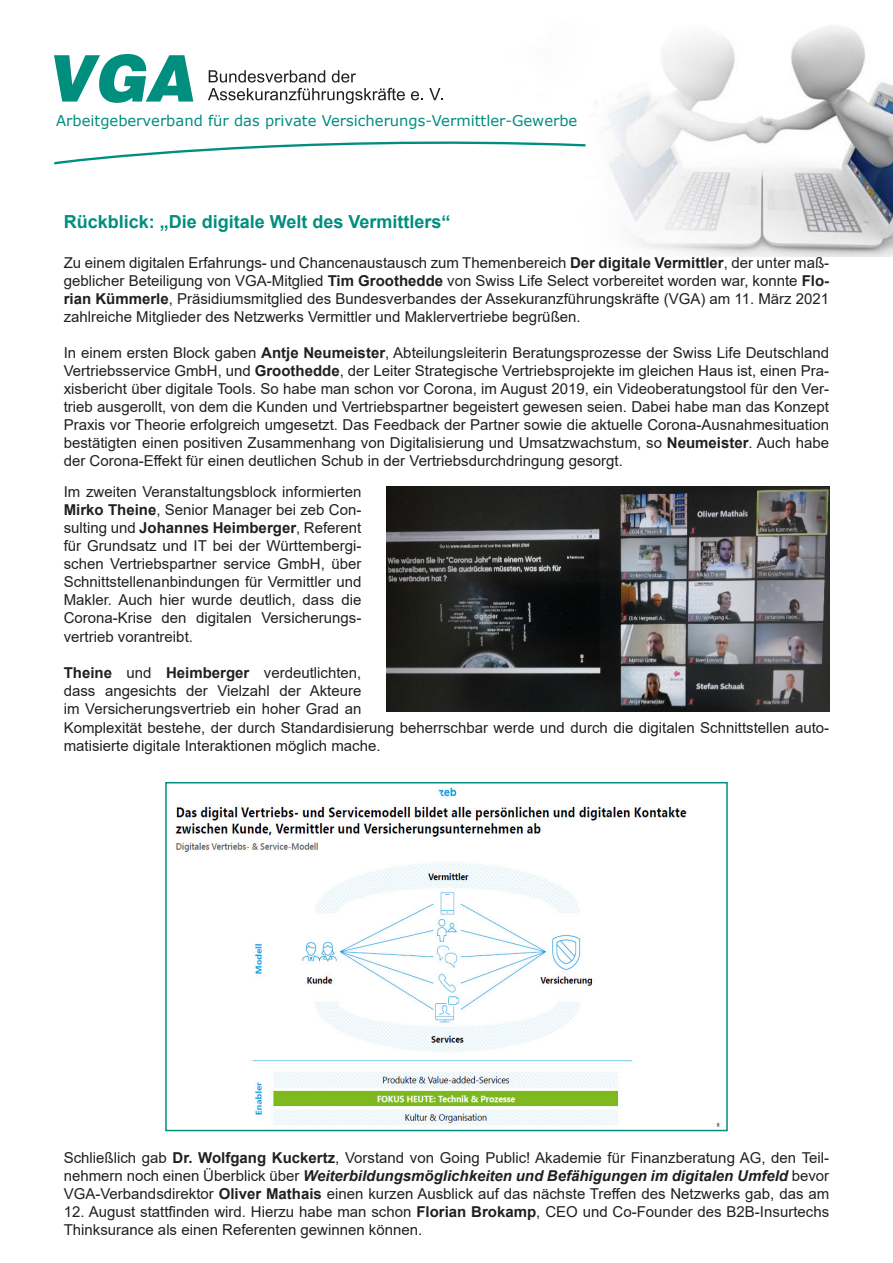
<style>
.page{position:relative;width:893px;height:1263px;background:#fff}
.page>*{position:absolute;margin:0;border:0;box-sizing:border-box;transform-origin:0 0}
.t1{font:700 18px "Arial";color:#008e7e}
.t2{font:15px/18px "Arial";color:#231f20;text-align:justify}
.t3{font:14.7px "Verdana";color:#008e7e}
.s1{font-weight:700}
.s2{font-weight:700;font-style:italic}
</style>
<div class="page">
<img style="left:596px;top:26px;width:297px;height:231px">
<img style="left:387px;top:486px;width:443px;height:225px">
<img style="left:175px;top:787px;width:545px;height:340px">
<div style="left:165px;top:782px;width:563px;height:349px;border:2px solid #008e7e"></div>
<svg style="left:54px;top:141px;width:532px;height:24px"></svg>
<svg style="left:411px;top:91px;width:12px;height:9px"></svg>
<svg style="left:429px;top:88px;width:13px;height:12px"></svg>
<svg style="left:208px;top:70px;width:197px;height:34px"></svg>
<svg style="left:54px;top:54px;width:140px;height:49px"></svg>
<p class="t3" style="left:56px;top:110px;width:523px">Arbeitgeberverband für das private Versicherungs-Vermittler-Gewerbe</p>
<p class="t1" style="left:64px;top:209px;width:388px">Rückblick: „Die digitale Welt des Vermittlers“</p>
<p class="t2" style="left:64px;top:253px;width:767px">Zu einem digitalen Erfahrungs- und Chancenaustausch zum Themenbereich <span class="s1">Der digitale Vermittler</span>, der unter maß&shy;geblicher Beteiligung von VGA-Mitglied <span class="s1">Tim Groothedde</span> von Swiss Life Select vorbereitet worden war, konnte <span class="s1">Flo&shy;rian Kümmerle</span>, Präsidiumsmitglied des Bundesverbandes der Assekuranzführungskräfte (VGA) am 11. März 2021 zahlreiche Mitglieder des Netzwerks Vermittler und Maklervertriebe begrüßen.</p>
<p class="t2" style="left:64px;top:343px;width:767px">In einem ersten Block gaben <span class="s1">Antje Neumeister</span>, Abteilungsleiterin Beratungsprozesse der Swiss Life Deutschland Vertriebsservice GmbH, und <span class="s1">Groothedde</span>, der Leiter Strategische Vertriebsprojekte im gleichen Haus ist, einen Pra&shy;xisbericht über digitale Tools. So habe man schon vor Corona, im August 2019, ein Videoberatungstool für den Ver&shy;trieb ausgerollt, von dem die Kunden und Vertriebspartner begeistert gewesen seien. Dabei habe man das Konzept Praxis vor Theorie erfolgreich umgesetzt. Das Feedback der Partner sowie die aktuelle Corona-Ausnahmesituation bestätigten einen positiven Zusammenhang von Digitalisierung und Umsatzwachstum, so <span class="s1">Neumeister</span>. Auch habe der Corona-Effekt für einen deutlichen Schub in der Vertriebsdurchdringung gesorgt.</p>
<p class="t2" style="left:64px;top:483px;width:299px">Im zweiten Veranstaltungsblock informierten <span class="s1">Mirko Theine</span>, Senior Manager bei zeb Con&shy;sulting und <span class="s1">Johannes Heimberger</span>, Referent für Grundsatz und IT bei der Württembergi&shy;schen Vertriebspartner service GmbH, über Schnittstellenanbindungen für Vermittler und Makler. Auch hier wurde deutlich, dass die Corona-Krise den digitalen Versicherungs&shy;vertrieb vorantreibt.</p>
<p class="t2" style="left:64px;top:663px;width:299px"><span class="s1">Theine</span> und <span class="s1">Heimberger</span> verdeutlichten, dass angesichts der Vielzahl der Akteure im Versicherungsvertrieb ein hoher Grad an</p>
<p class="t2" style="left:64px;top:719px;width:767px">Komplexität bestehe, der durch Standardisierung beherrschbar werde und durch die digitalen Schnittstellen auto&shy;matisierte digitale Interaktionen möglich mache.</p>
<p class="t2" style="left:64px;top:1149px;width:767px">Schließlich gab <span class="s1">Dr. Wolfgang Kuckertz</span>, Vorstand von Going Public! Akademie für Finanzberatung AG, den Teil&shy;nehmern noch einen Überblick über <span class="s2">Weiterbildungsmöglichkeiten und Befähigungen im digitalen Umfeld</span> bevor VGA-Verbandsdirektor <span class="s1">Oliver Mathais</span> einen kurzen Ausblick auf das nächste Treffen des Netzwerks gab, das am</p>
<p class="t2" style="left:64px;top:1203px;width:767px">12. August stattfinden wird. Hierzu habe man schon <span class="s1">Florian Brokamp</span>, CEO und Co-Founder des B2B-Insurtechs<br>Thinksurance als einen Referenten gewinnen können.</p>
</div>
